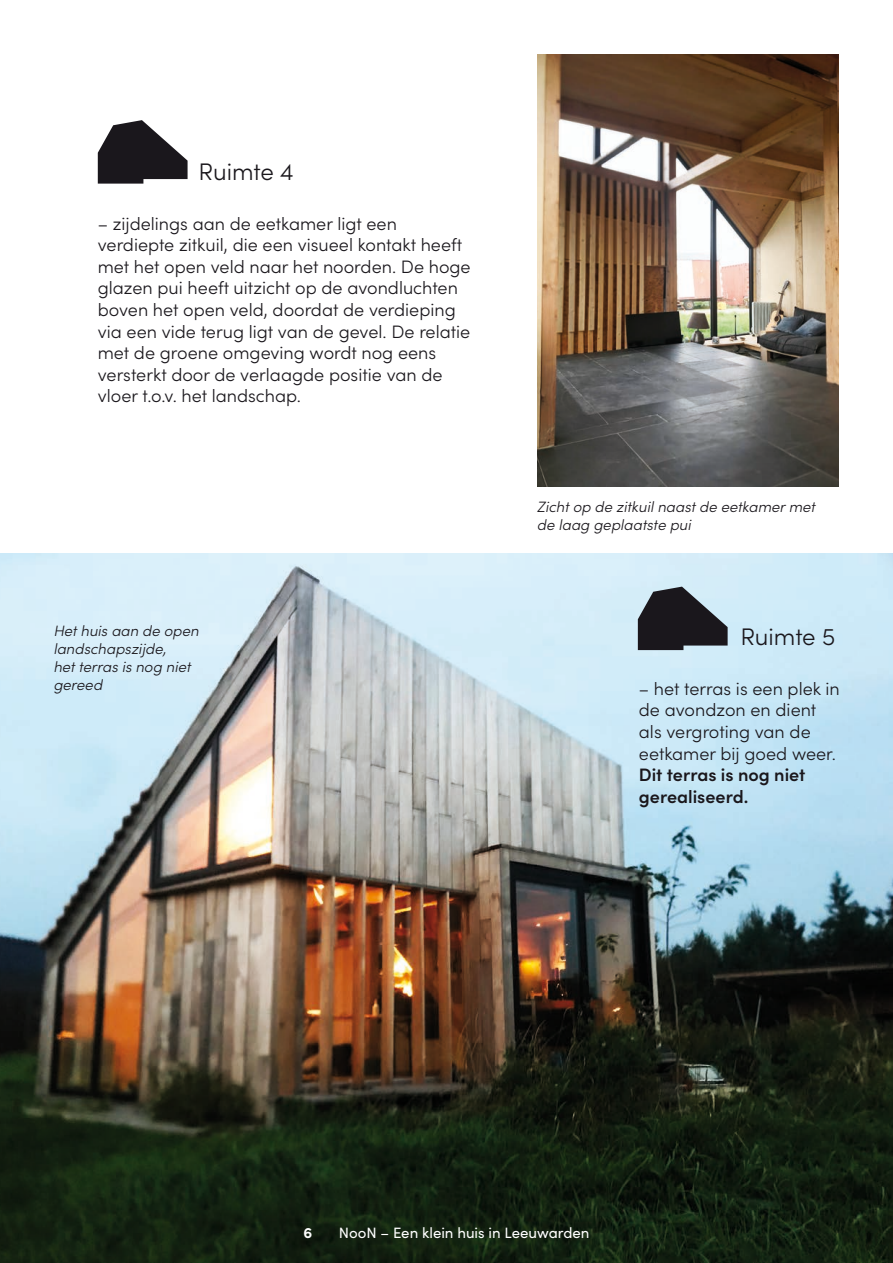
<style>
.page{position:relative;width:893px;height:1263px;background:#fff}
.page>*{position:absolute;margin:0;border:0;box-sizing:border-box;transform-origin:0 0}
.t1{font:300 24px "Sofia Pro";letter-spacing:-.005em;color:#1a171c}
.t2{font:300 18px/21.6px "Sofia Pro";color:#1a171c}
.t3{font:600 18px/21.6px "Sofia Pro";color:#1a171c}
.t4{font:italic 300 15px/18px "Sofia Pro";color:#1a171c}
.t5{font:15px "Sofia Pro";color:#fff}
.t6{font:700 15px "Sofia Pro";color:#fff}
</style>
<div class="page">
<img style="left:0;top:553px;width:893px;height:710px">
<img style="left:537px;top:54px;width:302px;height:433px">
<svg style="left:98px;top:120px;width:90px;height:64px"></svg>
<svg style="left:638px;top:587px;width:90px;height:63px;background:#494e55"></svg>
<p class="t1" style="left:199px;top:155px;width:97px">Ruimte 4</p>
<p class="t2" style="left:98px;top:211px;width:374px">– zijdelings aan de eetkamer ligt een verdiepte zitkuil, die een visueel kontakt heeft met het open veld naar het noorden. De hoge glazen pui heeft uitzicht op de avondluchten boven het open veld, doordat de verdieping via een vide terug ligt van de gevel. De relatie met de groene omgeving wordt nog eens versterkt door de verlaagde positie van de vloer t.o.v. het landschap.</p>
<p class="t4" style="left:54px;top:621px;width:147px">Het huis aan de open landschapszijde,</p>
<p class="t4" style="left:54px;top:657px;width:139px">het terras is nog niet gereed</p>
<p class="t4" style="left:537px;top:496px;width:280px">Zicht op de zitkuil naast de eetkamer met de laag geplaatste pui</p>
<p class="t1" style="left:740px;top:619px;width:96px">Ruimte 5</p>
<p class="t2" style="left:639px;top:677px;width:202px">– het terras is een plek in de avondzon en dient</p>
<p class="t2" style="left:639px;top:720px;width:173px">als vergroting van de</p>
<p class="t2" style="left:639px;top:741px;width:199px">eetkamer bij goed weer.</p>
<p class="t3" style="left:639px;top:763px;width:168px">Dit terras is nog niet gerealiseerd.</p>
<p class="t6" style="left:303px;top:1221px;width:10px">6</p>
<p class="t5" style="left:339px;top:1221px;width:252px">NooN – Een klein huis in Leeuwarden</p>
</div>
